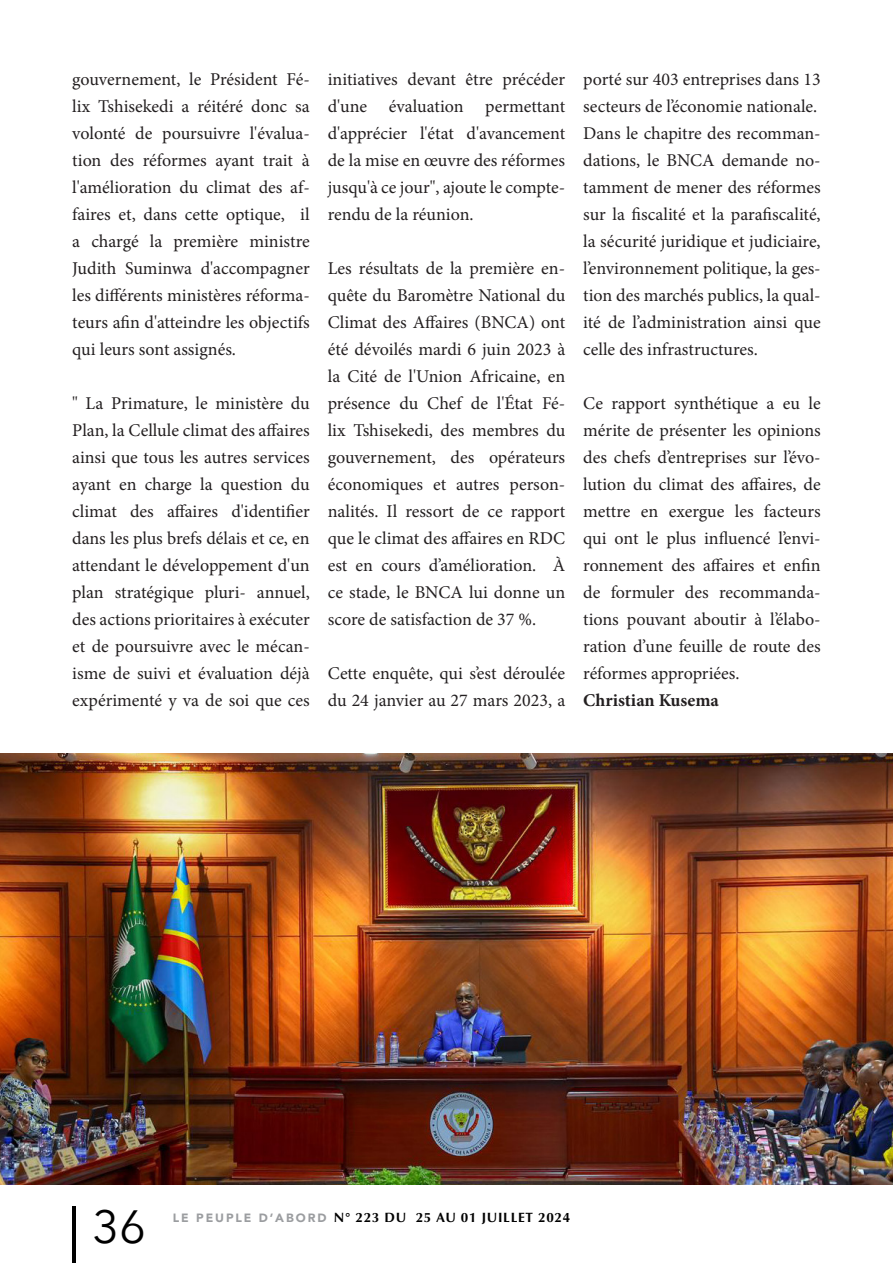
<style>
.page{position:relative;width:893px;height:1263px;background:#fff}
.page>*{position:absolute;margin:0;border:0;box-sizing:border-box;transform-origin:0 0}
.t1{font:46.5px "Avenir Next";color:#000}
.Texte_de_titre-_Alig{font:18px/27px "Minion Pro";color:#231f20;text-align:justify}
.Texte_de_titre-_Alig-2{font:700 18px "Minion Pro";color:#231f20}
.t2{font:700 13.5px "Optima";letter-spacing:.05em;color:#000}
.s1{font-family:"Avenir";font-weight:900;font-size:12px;color:#9b9da0}
</style>
<div class="page">
<hr style="left:72px;top:1206px;width:3px;height:57px;background:#000">
<img style="left:0;top:753px;width:892px;height:431px">
<hr style="left:892px;top:0;width:1px;height:1263px;background:#4ac4f1">
<p class="Texte_de_titre-_Alig" style="left:72px;top:66px;width:239px">gouvernement, le Président Fé&shy;lix Tshisekedi a réitéré donc sa volonté de poursuivre l'évalua&shy;tion des réformes ayant trait à l'amélioration du climat des af&shy;faires et, dans cette optique, il a chargé la première ministre Judith Suminwa d'accompagner les différents ministères réforma&shy;teurs afin d'atteindre les objectifs qui leurs sont assignés.</p>
<p class="Texte_de_titre-_Alig" style="left:72px;top:390px;width:239px">" La Primature, le ministère du Plan, la Cellule climat des affaires ainsi que tous les autres services ayant en charge la question du climat des affaires d'identifier dans les plus brefs délais et ce, en attendant le développement d'un plan stratégique pluri- annuel, des actions prioritaires à exécuter et de poursuivre avec le mécan&shy;isme de suivi et évaluation déjà expérimenté y va de soi que ces</p>
<p class="Texte_de_titre-_Alig" style="left:328px;top:66px;width:239px">initiatives devant être précéder d'une évaluation permettant d'apprécier l'état d'avancement de la mise en œuvre des réformes jusqu'à ce jour", ajoute le compte&shy;rendu de la réunion.</p>
<p class="Texte_de_titre-_Alig" style="left:328px;top:255px;width:239px">Les résultats de la première en&shy;quête du Baromètre National du Climat des Affaires (BNCA) ont été dévoilés mardi 6 juin 2023 à la Cité de l'Union Africaine, en présence du Chef de l'État Fé&shy;lix Tshisekedi, des membres du gouvernement, des opérateurs économiques et autres person&shy;nalités. Il ressort de ce rapport que le climat des affaires en RDC est en cours d’amélioration. À ce stade, le BNCA lui donne un score de satisfaction de 37 %.</p>
<p class="Texte_de_titre-_Alig" style="left:328px;top:660px;width:239px">Cette enquête, qui s’est déroulée du 24 janvier au 27 mars 2023, a</p>
<p class="Texte_de_titre-_Alig" style="left:583px;top:66px;width:239px">porté sur 403 entreprises dans 13 secteurs de l’économie nationale.</p>
<p class="Texte_de_titre-_Alig" style="left:583px;top:120px;width:239px">Dans le chapitre des recomman&shy;dations, le BNCA demande no&shy;tamment de mener des réformes sur la fiscalité et la parafiscalité, la sécurité juridique et judiciaire, l’environnement politique, la ges&shy;tion des marchés publics, la qual&shy;ité de l’administration ainsi que celle des infrastructures.</p>
<p class="Texte_de_titre-_Alig" style="left:583px;top:390px;width:239px">Ce rapport synthétique a eu le mérite de présenter les opinions des chefs d’entreprises sur l’évo&shy;lution du climat des affaires, de mettre en exergue les facteurs qui ont le plus influencé l’envi&shy;ronnement des affaires et enfin de formuler des recommanda&shy;tions pouvant aboutir à l’élabo&shy;ration d’une feuille de route des réformes appropriées.</p>
<p class="Texte_de_titre-_Alig-2" style="left:583px;top:688px;width:137px">Christian Kusema</p>
<h1 class="t1" style="left:92px;top:1187px;width:55px">36</h1>
<p class="t2" style="left:173px;top:1210px;width:399px"><span class="s1">LE PEUPLE D’ABORD</span> N° 223 DU 25 AU 01 JUILLET 2024</p>
</div>
